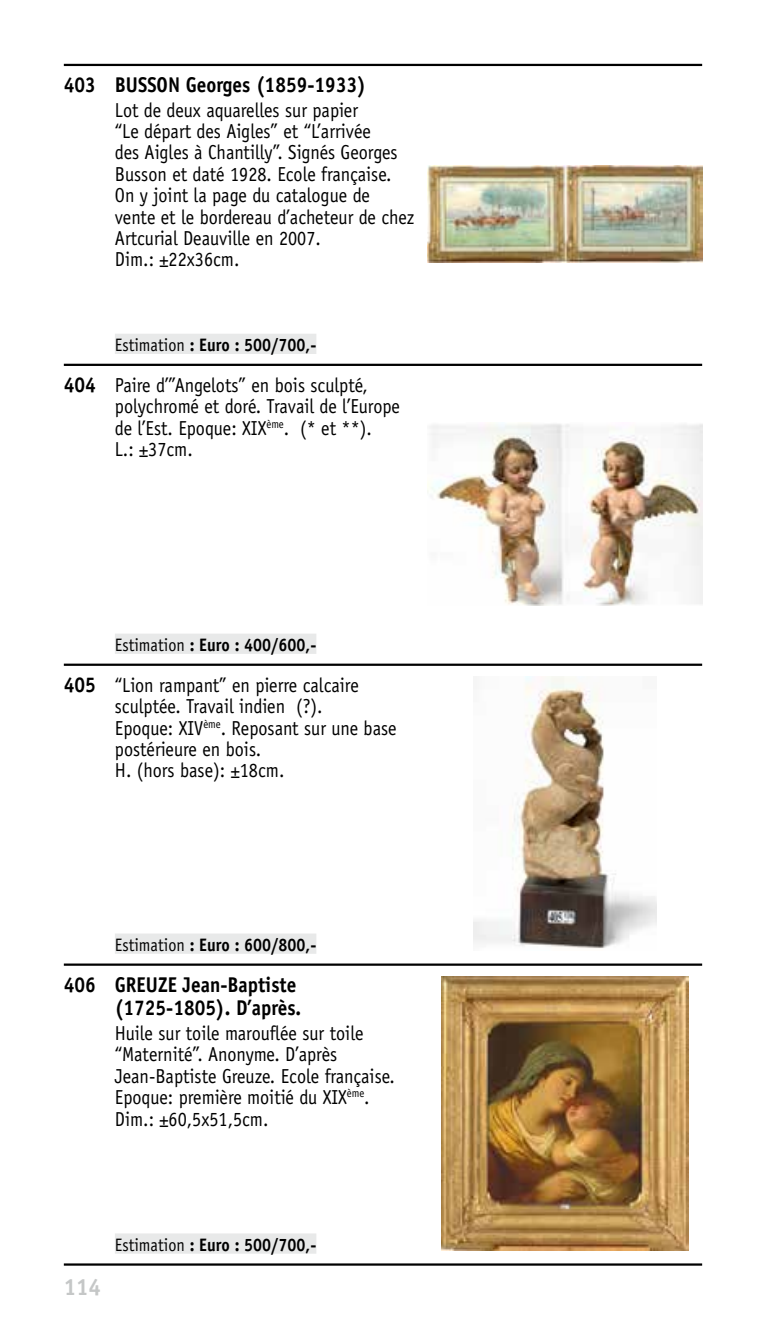
<style>
.page{position:relative;width:766px;height:1340px;background:#fff}
.page>*{position:absolute;margin:0;border:0;box-sizing:border-box;transform-origin:0 0}
.t1{font:700 23.62px "Officina Sans Std";color:#c5c7c7;scale:.94 1}
.t2{font:700 21.38px/23.6px "Officina Sans Std";color:#000;text-align:right;scale:.9 1}
.t3{font:20.25px/21.4px "Officina Sans Std";color:#000;scale:.9 1}
.t4{font:700 18px "Officina Sans Std";color:#000;scale:.9 1}
.s1{font-weight:400}
.s2{font-weight:700;font-size:21.38px}
</style>
<div class="page">
<img style="left:427px;top:165px;width:275px;height:97px">
<div style="left:115px;top:334px;width:201px;height:20px;background:#e8e9e9"></div>
<img style="left:427px;top:423px;width:275px;height:182px">
<div style="left:115px;top:633px;width:201px;height:21px;background:#e8e9e9"></div>
<img style="left:473px;top:676px;width:183px;height:273px">
<div style="left:115px;top:933px;width:201px;height:20px;background:#e8e9e9"></div>
<img style="left:441px;top:976px;width:247px;height:274px">
<div style="left:115px;top:1233px;width:201px;height:20px;background:#e8e9e9"></div>
<hr style="left:64px;top:64px;width:638px;height:2px;background:#000">
<hr style="left:64px;top:364px;width:638px;height:2px;background:#000">
<hr style="left:64px;top:663px;width:638px;height:3px;background:#000">
<hr style="left:64px;top:963px;width:638px;height:2px;background:#000">
<hr style="left:64px;top:1263px;width:638px;height:2px;background:#000">
<p class="t2" style="left:64px;top:73px;width:337px">403 BUSSON Georges (1859-1933)</p>
<p class="t3" style="left:115px;top:99px;width:334px">Lot de deux aquarelles sur papier<br>“Le départ des Aigles” et “L’arrivée<br>des Aigles à Chantilly”. Signés Georges Busson et daté 1928. Ecole française.<br>On y joint la page du catalogue de vente et le bordereau d’acheteur de chez Artcurial Deauville en 2007.<br>Dim.: ±22x36cm.</p>
<p class="t4" style="left:115px;top:333px;width:225px"><span class="s1">Estimation</span> : Euro : 500/700,-</p>
<p class="t3" style="left:115px;top:374px;width:318px;text-indent:-51px"><span class="s2">404</span> Paire d’”Angelots” en bois sculpté, polychromé et doré. Travail de l’Europe de l’Est. Epoque: XIX<sup>ème</sup>. (* et **).<br>L.: ±37cm.</p>
<p class="t4" style="left:115px;top:633px;width:225px"><span class="s1">Estimation</span> : Euro : 400/600,-</p>
<p class="t3" style="left:115px;top:674px;width:314px;text-indent:-51px"><span class="s2">405</span> “Lion rampant” en pierre calcaire sculptée. Travail indien (?).<br>Epoque: XIV<sup>ème</sup>. Reposant sur une base postérieure en bois.<br>H. (hors base): ±18cm.</p>
<p class="t4" style="left:115px;top:933px;width:225px"><span class="s1">Estimation</span> : Euro : 600/800,-</p>
<p class="t2" style="left:64px;top:972px;width:265px">406 GREUZE Jean-Baptiste (1725-1805). D’après.</p>
<p class="t3" style="left:115px;top:1022px;width:312px">Huile sur toile marouflée sur toile “Maternité”. Anonyme. D’après Jean-Baptiste Greuze. Ecole française.<br>Epoque: première moitié du XIX<sup>ème</sup>.<br>Dim.: ±60,5x51,5cm.</p>
<p class="t1" style="left:64px;top:1272px;width:41px">114</p>
<p class="t4" style="left:115px;top:1233px;width:225px"><span class="s1">Estimation</span> : Euro : 500/700,-</p>
</div>
